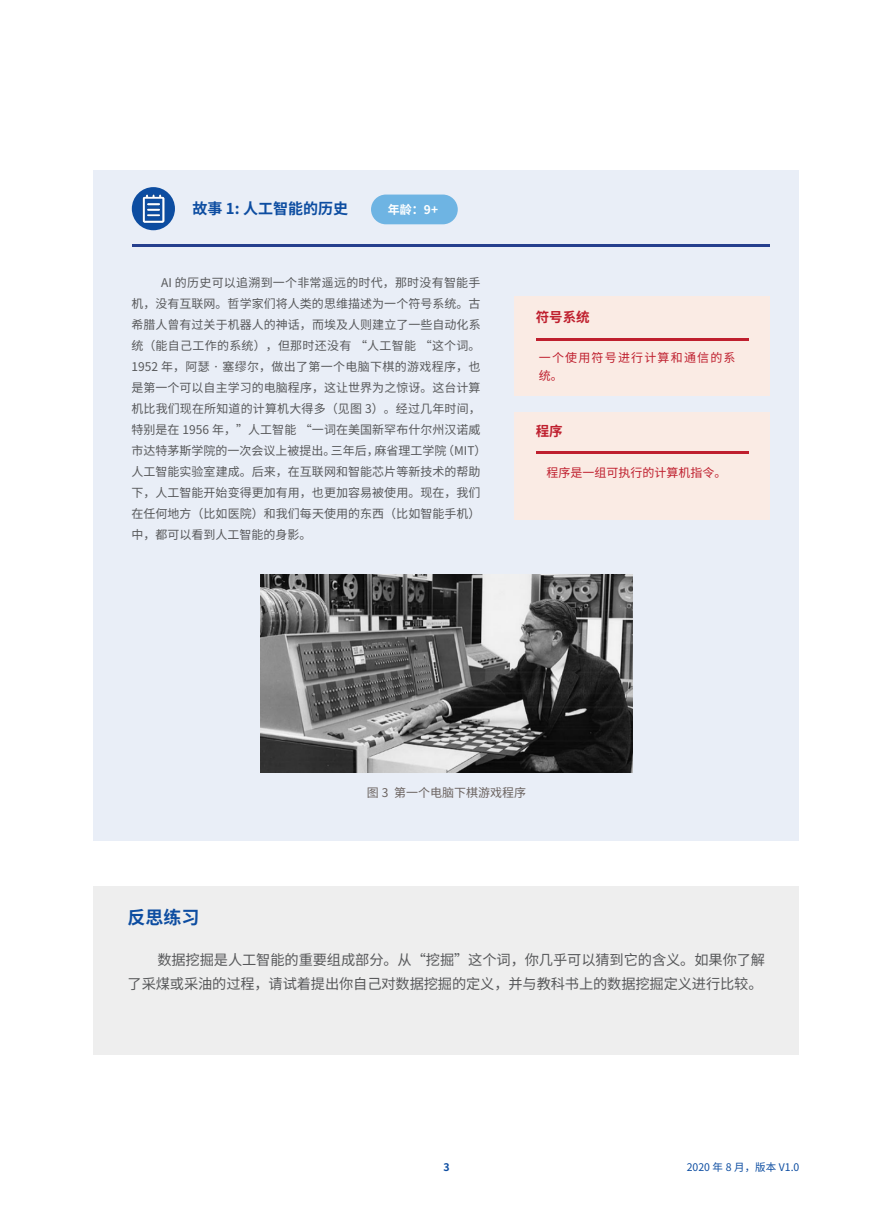
<style>
.page{position:relative;width:893px;height:1212px;background:#fff}
.page>*{position:absolute;margin:0;border:0;box-sizing:border-box;transform-origin:0 0}
.三级标题-新{font:700 18px "Noto Sans SC";color:#0d4da1}
.note标题{font:700 15px "Noto Sans SC";color:#0d4da1}
.正文样式{font:14.25px/24px "Noto Sans SC";letter-spacing:-.01em;color:#57585a;text-align:right}
.名词解释{font:700 13.5px "Noto Sans SC";color:#bf1f2e}
.exercise_内容{font:12px/21px "Noto Sans SC";letter-spacing:.005em;color:#57585a}
.名词解释正文{font:12px/18px "Noto Sans SC";letter-spacing:.1em;color:#bf1f2e}
.名词解释正文-2{font:12px "Noto Sans SC";color:#bf1f2e}
.图片说明{font:12px "Noto Sans SC";color:#6b6360}
.t1{font:700 12px "Noto Sans SC";color:#fff}
.t2{font:10.5px "Noto Sans SC";color:#0d4da1}
.t3{font:700 10.5px "Noto Sans SC";color:#0d4da1}
</style>
<div class="page">
<div style="left:94px;top:170px;width:705px;height:671px;background:#e9eef7"></div>
<img style="left:261px;top:574px;width:371px;height:198px">
<div style="left:514px;top:296px;width:256px;height:100px;background:#faebe4"></div>
<hr style="left:536px;top:338px;width:212px;height:3px;background:#bf1f2e">
<div style="left:514px;top:412px;width:256px;height:107px;background:#faebe4"></div>
<hr style="left:536px;top:451px;width:212px;height:3px;background:#bf1f2e">
<div style="left:94px;top:887px;width:705px;height:168px;background:#eee"></div>
<hr style="left:132px;top:245px;width:638px;height:2px;background:#253f8e">
<div style="left:132px;top:187px;width:43px;height:43px;background:#0d4da1;border-radius:50%"></div>
<img style="left:136px;top:191px;width:35px;height:35px">
<div style="left:371px;top:195px;width:87px;height:29px;background:#6eb4e3;border-radius:15px"></div>
<p class="note标题" style="left:193px;top:200px;width:157px">故事 1: 人工智能的历史</p>
<p class="t1" style="left:388px;top:203px;width:52px">年龄：9+</p>
<p class="exercise_内容" style="left:131px;top:272px;width:357px;text-indent:30px">AI 的历史可以追溯到一个非常遥远的时代，那时没有智能手机，没有互联网。哲学家们将人类的思维描述为一个符号系统。古希腊人曾有过关于机器人的神话，而埃及人则建立了一些自动化系统（能自己工作的系统），但那时还没有 “人工智能 “这个词。1952 年，阿瑟 · 塞缪尔，做出了第一个电脑下棋的游戏程序，也是第一个可以自主学习的电脑程序，这让世界为之惊讶。这台计算机比我们现在所知道的计算机大得多（见图 3）。经过几年时间，特别是在 1956 年，”人工智能 “一词在美国新罕布什尔州汉诺威市达特茅斯学院的一次会议上被提出。三年后，麻省理工学院（MIT）人工智能实验室建成。后来，在互联网和智能芯片等新技术的帮助下，人工智能开始变得更加有用，也更加容易被使用。现在，我们在任何地方（比如医院）和我们每天使用的东西（比如智能手机）中，都可以看到人工智能的身影。</p>
<p class="名词解释" style="left:536px;top:310px;width:55px">符号系统</p>
<p class="名词解释正文" style="left:539px;top:349px;width:198px">一个使用符号进行计算和通信的系统。</p>
<p class="名词解释" style="left:536px;top:423px;width:28px">程序</p>
<p class="名词解释正文-2" style="left:546px;top:466px;width:181px">程序是一组可执行的计算机指令。</p>
<p class="图片说明" style="left:367px;top:786px;width:161px">图 3 第一个电脑下棋游戏程序</p>
<p class="三级标题-新" style="left:128px;top:907px;width:73px">反思练习</p>
<p class="正文样式" style="left:128px;top:948px;width:639px">数据挖掘是人工智能的重要组成部分。从“挖掘”这个词，你几乎可以猜到它的含义。如果你了解<br>了采煤或采油的过程，请试着提出你自己对数据挖掘的定义，并与教科书上的数据挖掘定义进行比较。</p>
<p class="t3" style="left:443px;top:1161px;width:8px">3</p>
<p class="t2" style="left:687px;top:1161px;width:114px">2020 年 8 月，版本 V1.0</p>
</div>
